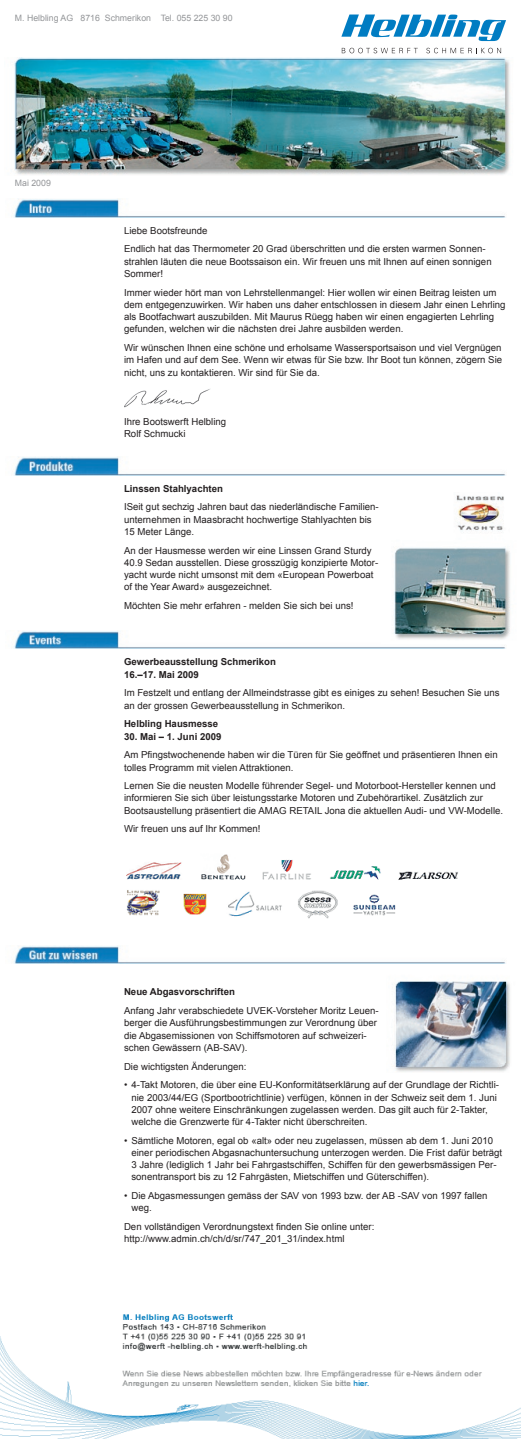
<style>
.page{position:relative;width:521px;height:1439px;background:#fff}
.page>*{position:absolute;margin:0;border:0;box-sizing:border-box;transform-origin:0 0}
.t1{font:9.62px/12.2px "Arial";color:#231f20}
.t2{font:700 9.62px/12.2px "Arial";color:#231f20}
.t3{font:8.75px "Arial";color:#939598}
</style>
<div class="page">
<img style="left:14px;top:57px;width:496px;height:118px">
<img style="left:0;top:1314px;width:521px;height:125px">
<img style="left:124px;top:389px;width:86px;height:19px">
<img style="left:14px;top:199px;width:492px;height:18px">
<img style="left:14px;top:456px;width:492px;height:19px">
<img style="left:14px;top:631px;width:492px;height:18px">
<img style="left:14px;top:945px;width:492px;height:19px">
<svg style="left:341px;top:15px;width:165px;height:26px"></svg>
<svg style="left:342px;top:48px;width:76px;height:5px"></svg>
<svg style="left:426px;top:48px;width:75px;height:5px"></svg>
<img style="left:381px;top:495px;width:129px;height:148px">
<img style="left:126px;top:854px;width:332px;height:65px">
<img style="left:394px;top:981px;width:116px;height:91px">
<p class="t3" style="left:15px;top:13px;width:219px">M. Helbling AG 8716 Schmerikon Tel. 055 225 30 90</p>
<p class="t3" style="left:15px;top:178px;width:37px">Mai 2009</p>
<p class="t1" style="left:124px;top:221px;width:363px;line-height:18.7px">Liebe Bootsfreunde<br>Endlich hat das Thermometer 20 Grad überschritten und die ersten warmen Sonnen-</p>
<p class="t1" style="left:124px;top:255px;width:369px">strahlen läuten die neue Bootssaison ein. Wir freuen uns mit Ihnen auf einen sonnigen<br>Sommer!</p>
<p class="t1" style="left:124px;top:286px;width:383px">Immer wieder hört man von Lehrstellenmangel: Hier wollen wir einen Beitrag leisten um dem entgegenzuwirken. Wir haben uns daher entschlossen in diesem Jahr einen Lehrling als Bootfachwart auszubilden. Mit Maurus Rüegg haben wir einen engagierten Lehrling gefunden, welchen wir die nächsten drei Jahre ausbilden werden.</p>
<p class="t1" style="left:124px;top:341px;width:380px;text-align:justify">Wir wünschen Ihnen eine schöne und erholsame Wassersportsaison und viel Vergnügen im Hafen und auf dem See. Wenn wir etwas für Sie bzw. Ihr Boot tun können, zögern Sie nicht, uns zu kontaktieren. Wir sind für Sie da.</p>
<p class="t1" style="left:124px;top:416px;width:104px">Ihre Bootswerft Helbling<br>Rolf Schmucki</p>
<p class="t2" style="left:124px;top:482px;width:100px">Linssen Stahlyachten</p>
<p class="t1" style="left:124px;top:501px;width:256px">ISeit gut sechzig Jahren baut das niederländische Familien&shy;unternehmen in Maasbracht hochwertige Stahlyachten bis<br>15 Meter Länge.</p>
<p class="t1" style="left:124px;top:544px;width:256px">An der Hausmesse werden wir eine Linssen Grand Sturdy 40.9 Sedan ausstellen. Diese grosszügig konzipierte Motor&shy;yacht wurde nicht umsonst mit dem «European Powerboat of the Year Award» ausgezeichnet.</p>
<p class="t1" style="left:124px;top:599px;width:231px">Möchten Sie mehr erfahren - melden Sie sich bei uns!</p>
<p class="t2" style="left:124px;top:656px;width:153px">Gewerbeausstellung Schmerikon<br>16.–17. Mai 2009</p>
<p class="t1" style="left:124px;top:687px;width:377px">Im Festzelt und entlang der Allmeindstrasse gibt es einiges zu sehen! Besuchen Sie uns an der grossen Gewerbeausstellung in Schmerikon.</p>
<p class="t2" style="left:124px;top:718px;width:96px">Helbling Hausmesse</p>
<p class="t2" style="left:124px;top:730px;width:99px">30. Mai – 1. Juni 2009</p>
<p class="t1" style="left:124px;top:749px;width:375px">Am Pfingstwochenende haben wir die Türen für Sie geöffnet und präsentieren Ihnen ein tolles Programm mit vielen Attraktionen.</p>
<p class="t1" style="left:124px;top:779px;width:381px">Lernen Sie die neusten Modelle führender Segel- und Motorboot-Hersteller kennen und informieren Sie sich über leistungsstarke Motoren und Zubehörartikel. Zusätzlich zur<br>Bootsaustellung präsentiert die AMAG RETAIL Jona die aktuellen Audi- und VW-Modelle.</p>
<p class="t1" style="left:124px;top:823px;width:138px">Wir freuen uns auf Ihr Kommen!</p>
<p class="t2" style="left:124px;top:986px;width:112px">Neue Abgasvorschriften</p>
<p class="t1" style="left:124px;top:1004px;width:256px">Anfang Jahr verabschiedete UVEK-Vorsteher Moritz Leuen&shy;berger die Ausführungsbestimmungen zur Verordnung über die Abgasemissionen von Schiffsmotoren auf schweizeri&shy;schen Gewässern (AB-SAV).</p>
<p class="t1" style="left:124px;top:1060px;width:124px">Die wichtigsten Änderungen:</p>
<p class="t1" style="left:131px;top:1078px;width:369px;text-indent:-7px">• 4-Takt Motoren, die über eine EU-Konformitätserklärung auf der Grundlage der Richtli&shy;nie 2003/44/EG (Sportbootrichtlinie) verfügen, können in der Schweiz seit dem 1. Juni 2007 ohne weitere Einschränkungen zugelassen werden. Das gilt auch für 2-Takter, welche die Grenzwerte für 4-Takter nicht überschreiten.</p>
<p class="t1" style="left:131px;top:1134px;width:372px;text-indent:-7px">• Sämtliche Motoren, egal ob «alt» oder neu zugelassen, müssen ab dem 1. Juni 2010 einer periodischen Abgasnachuntersuchung unterzogen werden. Die Frist dafür beträgt 3 Jahre (lediglich 1 Jahr bei Fahrgastschiffen, Schiffen für den gewerbsmässigen Per&shy;sonentransport bis zu 12 Fahrgästen, Mietschiffen und Güterschiffen).</p>
<p class="t1" style="left:131px;top:1189px;width:357px;text-indent:-7px">• Die Abgasmessungen gemäss der SAV von 1993 bzw. der AB -SAV von 1997 fallen weg.</p>
<p class="t1" style="left:124px;top:1220px;width:252px">Den vollständigen Verordnungstext finden Sie online unter: http://www.admin.ch/ch/d/sr/747_201_31/index.html</p>
</div>
